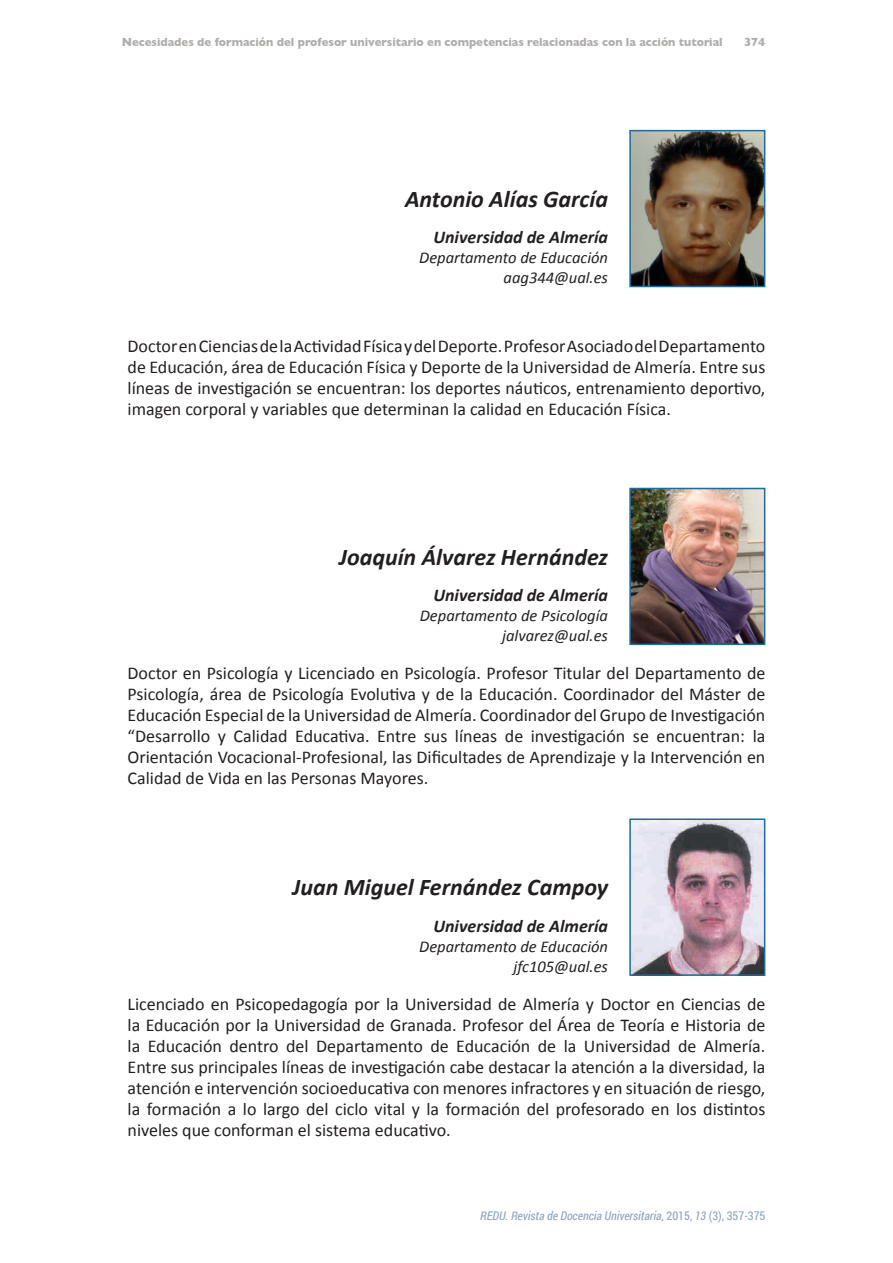
<style>
.page{position:relative;width:893px;height:1263px;background:#fff}
.page>*{position:absolute;margin:0;border:0;box-sizing:border-box;transform-origin:0 0}
.REDU_AUTOR_FICHA{font:italic 700 24px "Calibri";color:#231f20}
.REDU_TXTGRAL_1P{font:18px/21px "Calibri";color:#231f20;text-align:justify}
.REDU_AFILIACION_FICH{font:italic 700 18px "Calibri";color:#231f20}
.REDU_AFILIACION_FICH-2{font:italic 16.5px/19.8px "Calibri";color:#231f20;text-align:right}
.t1{font:700 12px "Gill Sans";color:#b0aead;scale:.95 1}
.t2{font:italic 12px "Roboto Condensed";color:#8ca3c4}
.t3{font:700 12px "Gill Sans";color:#b0aead}
.s1{font-style:normal}
</style>
<div class="page">
<img style="left:632px;top:133px;width:130px;height:151px">
<div style="left:629px;top:130px;width:136px;height:157px;border:2px solid #216a9c"></div>
<img style="left:632px;top:491px;width:130px;height:151px">
<div style="left:629px;top:488px;width:136px;height:157px;border:2px solid #216a9c"></div>
<img style="left:632px;top:821px;width:130px;height:152px">
<div style="left:629px;top:818px;width:136px;height:158px;border:2px solid #216a9c"></div>
<p class="t1" style="left:122px;top:35px;width:634px">Necesidades de formación del profesor universitario en competencias relacionadas con la acción tutorial</p>
<p class="t3" style="left:744px;top:35px;width:23px">374</p>
<p class="REDU_AUTOR_FICHA" style="left:405px;top:183px;width:205px">Antonio Alías García</p>
<p class="REDU_AFILIACION_FICH" style="left:433px;top:226px;width:176px">Universidad de Almería</p>
<p class="REDU_AFILIACION_FICH-2" style="left:419px;top:247px;width:190px">Departamento de Educación aag344@ual.es</p>
<p class="REDU_TXTGRAL_1P" style="left:128px;top:335px;width:639px">Doctor en Ciencias de la Actividad Física y del Deporte. Profesor Asociado del Departamento de Educación, área de Educación Física y Deporte de la Universidad de Almería. Entre sus líneas de investigación se encuentran: los deportes náuticos, entrenamiento deportivo, imagen corporal y variables que determinan la calidad en Educación Física.</p>
<p class="REDU_AUTOR_FICHA" style="left:339px;top:541px;width:270px">Joaquín Álvarez Hernández</p>
<p class="REDU_AFILIACION_FICH" style="left:433px;top:584px;width:176px">Universidad de Almería</p>
<p class="REDU_AFILIACION_FICH-2" style="left:420px;top:605px;width:190px">Departamento de Psicología jalvarez@ual.es</p>
<p class="REDU_TXTGRAL_1P" style="left:128px;top:663px;width:639px">Doctor en Psicología y Licenciado en Psicología. Profesor Titular del Departamento de Psicología, área de Psicología Evolutiva y de la Educación. Coordinador del Máster de Educación Especial de la Universidad de Almería. Coordinador del Grupo de Investigación “Desarrollo y Calidad Educativa. Entre sus líneas de investigación se encuentran: la Orientación Vocacional-Profesional, las Dificultades de Aprendizaje y la Intervención en Calidad de Vida en las Personas Mayores.</p>
<p class="REDU_AUTOR_FICHA" style="left:293px;top:872px;width:317px">Juan Miguel Fernández Campoy</p>
<p class="REDU_AFILIACION_FICH" style="left:433px;top:914px;width:176px">Universidad de Almería</p>
<p class="REDU_AFILIACION_FICH-2" style="left:419px;top:936px;width:190px">Departamento de Educación jfc105@ual.es</p>
<p class="REDU_TXTGRAL_1P" style="left:128px;top:993px;width:639px">Licenciado en Psicopedagogía por la Universidad de Almería y Doctor en Ciencias de la Educación por la Universidad de Granada. Profesor del Área de Teoría e Historia de la Educación dentro del Departamento de Educación de la Universidad de Almería.<br>Entre sus principales líneas de investigación cabe destacar la atención a la diversidad, la atención e intervención socioeducativa con menores infractores y en situación de riesgo, la formación a lo largo del ciclo vital y la formación del profesorado en los distintos niveles que conforman el sistema educativo.</p>
<p class="t2" style="left:480px;top:1207px;width:287px">REDU. Revista de Docencia Universitaria<span class="s1">, 2015,</span> 13 <span class="s1">(3), 357-375</span></p>
</div>
